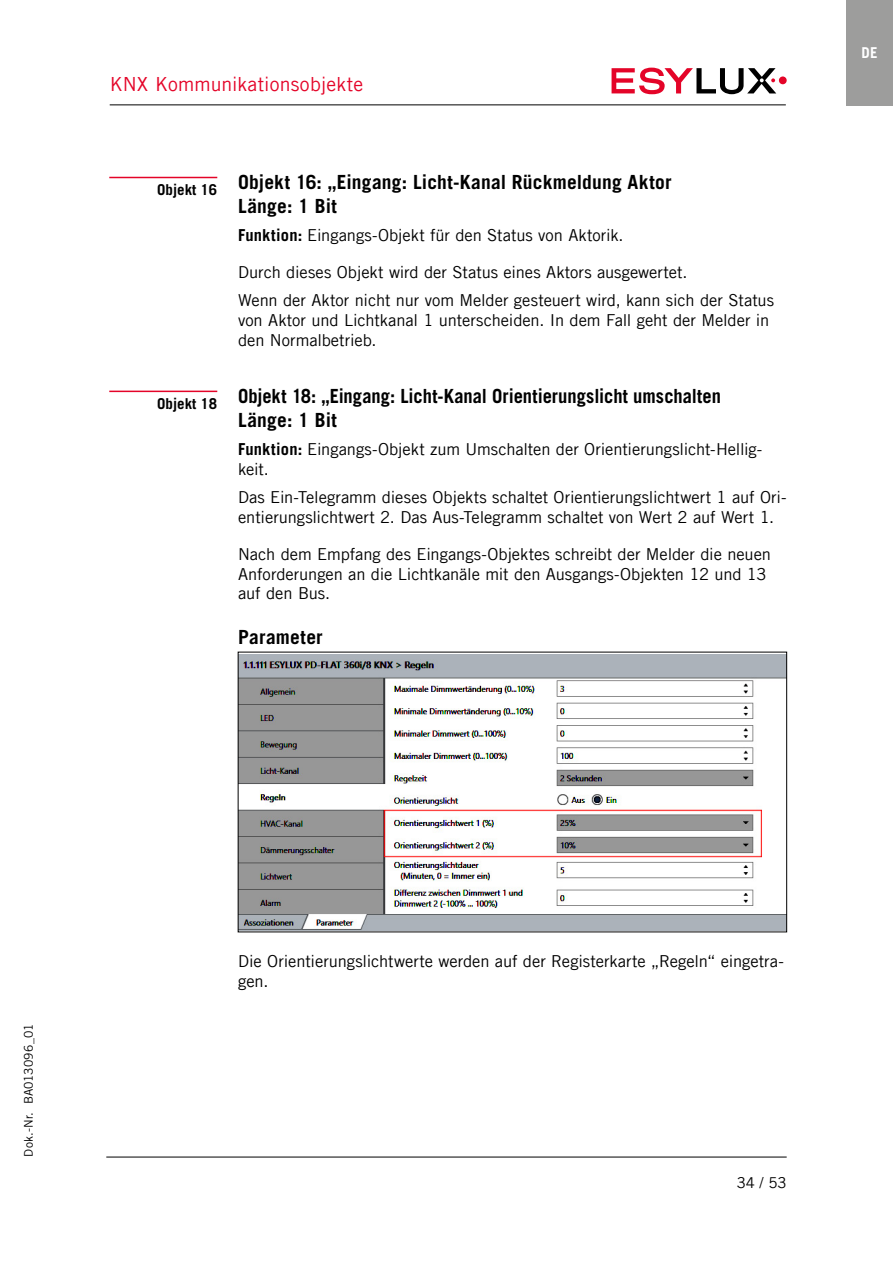
<style>
.page{position:relative;width:893px;height:1263px;background:#fff}
.page>*{position:absolute;margin:0;border:0;box-sizing:border-box;transform-origin:0 0}
.t1{font:700 19.5px/23.4px "Trade Gothic LT Com";letter-spacing:.005em;color:#000;scale:.95 1}
.t2{font:700 19.5px/23.4px "Trade Gothic LT Com";letter-spacing:.005em;color:#000}
.t3{font:19.5px "Trade Gothic LT Com";letter-spacing:.01em;color:#e40428}
.t4{font:16.5px/19.8px "Trade Gothic LT Com";letter-spacing:-.005em;color:#000}
.t5{font:700 15px "Trade Gothic LT Com";color:#000}
.t6{font:15px "Trade Gothic LT Com";color:#000}
.t7{font:700 15px "Trade Gothic LT Com";color:#fff}
.t8{font:12px "Trade Gothic LT Com";letter-spacing:.01em;color:#000}
.s1{font-weight:700}
</style>
<div class="page">
<hr style="left:106px;top:1157px;width:681px;height:1px;background:#000">
<div style="left:779px;top:76px;width:8px;height:8px;background:#e40428;border-radius:50%"></div>
<svg style="left:612px;top:68px;width:164px;height:26px"></svg>
<hr style="left:110px;top:104px;width:676px;height:1px;background:#000">
<div style="left:846px;top:0;width:47px;height:105px;background:#9d9d9c"></div>
<img style="left:240px;top:654px;width:545px;height:276px">
<hr style="left:109px;top:177px;width:108px;height:1px;background:#e40428">
<hr style="left:109px;top:391px;width:108px;height:1px;background:#e40428">
<p class="t3" style="left:110px;top:72px;width:255px">KNX Kommunikationsobjekte</p>
<p class="t5" style="left:157px;top:181px;width:62px">Objekt 16</p>
<p class="t5" style="left:157px;top:395px;width:62px">Objekt 18</p>
<p class="t2" style="left:238px;top:170px;width:435px">Objekt 16: „Eingang: Licht-Kanal Rückmeldung Aktor<br>Länge: 1 Bit</p>
<p class="t4" style="left:238px;top:225px;width:387px"><span class="s1">Funktion:</span> Eingangs-Objekt für den Status von Aktorik.</p>
<p class="t4" style="left:238px;top:258px;width:537px;line-height:28.3px">Durch dieses Objekt wird der Status eines Aktors ausgewertet.<br>Wenn der Aktor nicht nur vom Melder gesteuert wird, kann sich der Status</p>
<p class="t4" style="left:238px;top:310px;width:533px">von Aktor und Lichtkanal 1 unterscheiden. In dem Fall geht der Melder in den Normalbetrieb.</p>
<p class="t1" style="left:238px;top:384px;width:510px">Objekt 18: „Eingang: Licht-Kanal Orientierungslicht umschalten<br>Länge: 1 Bit</p>
<p class="t4" style="left:238px;top:439px;width:526px"><span class="s1">Funktion:</span> Eingangs-Objekt zum Umschalten der Orientierungslicht-Hellig&shy;keit.</p>
<p class="t4" style="left:238px;top:487px;width:550px">Das Ein-Telegramm dieses Objekts schaltet Orientierungslichtwert 1 auf Ori&shy;entierungslichtwert 2. Das Aus-Telegramm schaltet von Wert 2 auf Wert 1.</p>
<p class="t4" style="left:238px;top:544px;width:534px">Nach dem Empfang des Eingangs-Objektes schreibt der Melder die neuen<br>Anforderungen an die Lichtkanäle mit den Ausgangs-Objekten 12 und 13 auf den Bus.</p>
<p class="t2" style="left:238px;top:625px;width:86px">Parameter</p>
<p class="t7" style="left:862px;top:43px;width:17px">DE</p>
<p class="t8" style="left:21px;top:1157px;width:134px;rotate:-90deg">Dok.-Nr. BA013096_01</p>
<p class="t4" style="left:238px;top:951px;width:547px">Die Orientierungslichtwerte werden auf der Registerkarte „Regeln“ eingetra&shy;gen.</p>
<p class="t6" style="left:737px;top:1174px;width:51px">34 / 53</p>
</div>
